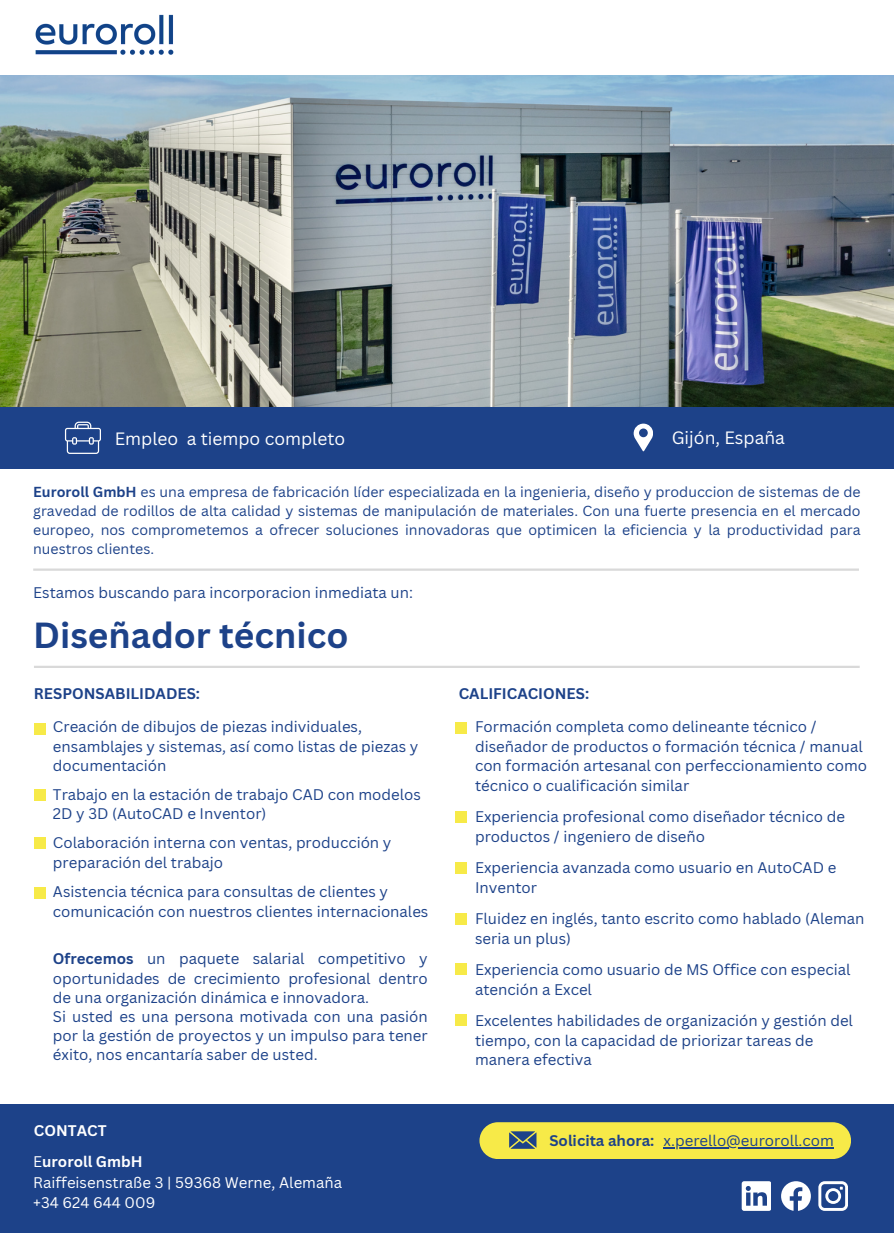
<style>
.page{position:relative;width:894px;height:1233px;background:#fff}
.page>*{position:absolute;margin:0;border:0;box-sizing:border-box;transform-origin:0 0}
.t1{font:700 35.25px "Canva Sans";color:#1d4289}
.t2{font:17.4px "Canva Sans";color:#fff}
.t3{font:15px/19.5px "Canva Sans";color:#1d4289}
.t4{font:15px "Canva Sans";color:#fff}
.t5{font:700 15px "Canva Sans";color:#1d4289}
.t6{font:700 15px "Canva Sans";color:#fff}
.t7{font:14.1px/19.2px "Canva Sans";color:#1d4289;text-align:justify}
.s1{font-weight:700}
.s2{font-weight:400}
</style>
<div class="page">
<img style="left:35px;top:14px;width:139px;height:41px">
<img style="left:0;top:75px;width:893px;height:332px">
<div style="left:0;top:407px;width:893px;height:62px;background:#1d4289"></div>
<svg style="left:65px;top:422px;width:36px;height:32px"></svg>
<svg style="left:633px;top:424px;width:19px;height:28px"></svg>
<div style="left:34px;top:723px;width:11px;height:11px;background:#f7ea48"></div>
<div style="left:34px;top:790px;width:11px;height:11px;background:#f7ea48"></div>
<div style="left:34px;top:838px;width:11px;height:11px;background:#f7ea48"></div>
<div style="left:34px;top:887px;width:11px;height:12px;background:#f7ea48"></div>
<div style="left:455px;top:722px;width:12px;height:11px;background:#f7ea48"></div>
<div style="left:455px;top:812px;width:12px;height:11px;background:#f7ea48"></div>
<div style="left:455px;top:862px;width:12px;height:11px;background:#f7ea48"></div>
<div style="left:455px;top:913px;width:12px;height:11px;background:#f7ea48"></div>
<div style="left:455px;top:963px;width:12px;height:12px;background:#f7ea48"></div>
<div style="left:455px;top:1015px;width:12px;height:11px;background:#f7ea48"></div>
<div style="left:0;top:1105px;width:893px;height:128px;background:#1d4289"></div>
<hr style="left:33px;top:569px;width:825px;height:2px;background:#d9d9d9">
<hr style="left:34px;top:666px;width:825px;height:2px;background:#d9d9d9">
<div style="left:479px;top:1122px;width:371px;height:37px;background:#f7ea48;border-radius:18px"></div>
<svg style="left:509px;top:1131px;width:27px;height:18px"></svg>
<svg style="left:741px;top:1181px;width:29px;height:29px"></svg>
<svg style="left:781px;top:1181px;width:29px;height:29px"></svg>
<svg style="left:818px;top:1181px;width:29px;height:29px"></svg>
<hr style="left:663px;top:1147px;width:170px;height:2px;background:#1d4289">
<p class="t2" style="left:115px;top:426px;width:232px">Empleo a tiempo completo</p>
<p class="t2" style="left:671px;top:426px;width:115px">Gijón, España</p>
<p class="t7" style="left:33px;top:482px;width:828px"><span class="s1">Euroroll GmbH</span> es una empresa de fabricación líder especializada en la ingenieria, diseño y produccion de sistemas de de gravedad de rodillos de alta calidad y sistemas de manipulación de materiales. Con una fuerte presencia en el mercado europeo, nos comprometemos a ofrecer soluciones innovadoras que optimicen la eficiencia y la productividad para nuestros clientes.</p>
<p class="t3" style="left:33px;top:582px;width:381px">Estamos buscando para incorporacion inmediata un:</p>
<p class="t1" style="left:33px;top:610px;width:317px">Diseñador técnico</p>
<p class="t5" style="left:34px;top:683px;width:168px">RESPONSABILIDADES:</p>
<p class="t3" style="left:53px;top:717px;width:367px">Creación de dibujos de piezas individuales, ensamblajes y sistemas, así como listas de piezas y</p>
<p class="t3" style="left:53px;top:755px;width:115px">documentación</p>
<p class="t3" style="left:53px;top:784px;width:369px">Trabajo en la estación de trabajo CAD con modelos<br>2D y 3D (AutoCAD e Inventor)</p>
<p class="t3" style="left:53px;top:833px;width:340px">Colaboración interna con ventas, producción y preparación del trabajo</p>
<p class="t3" style="left:53px;top:882px;width:377px">Asistencia técnica para consultas de clientes y comunicación con nuestros clientes internacionales</p>
<p class="t3" style="left:53px;top:949px;width:376px;text-align:justify"><span class="s1">Ofrecemos</span> un paquete salarial competitivo y oportunidades de crecimiento profesional dentro de una organización dinámica e innovadora.</p>
<p class="t3" style="left:53px;top:1006px;width:376px;text-align:justify">Si usted es una persona motivada con una pasión por la gestión de proyectos y un impulso para tener éxito, nos encantaría saber de usted.</p>
<p class="t6" style="left:34px;top:1120px;width:74px">CONTACT</p>
<p class="t6" style="left:33px;top:1151px;width:111px"><span class="s2">E</span>uroroll GmbH</p>
<p class="t4" style="left:33px;top:1172px;width:310px">Raiffeisenstraße 3 | 59368 Werne, Alemaña</p>
<p class="t4" style="left:33px;top:1192px;width:124px">+34 624 644 009</p>
<p class="t5" style="left:458px;top:683px;width:132px">CALIFICACIONES:</p>
<p class="t3" style="left:475px;top:717px;width:393px">Formación completa como delineante técnico / diseñador de productos o formación técnica / manual con formación artesanal con perfeccionamiento como técnico o cualificación similar</p>
<p class="t3" style="left:475px;top:807px;width:371px">Experiencia profesional como diseñador técnico de productos / ingeniero de diseño</p>
<p class="t3" style="left:475px;top:858px;width:363px">Experiencia avanzada como usuario en AutoCAD e<br>Inventor</p>
<p class="t3" style="left:475px;top:909px;width:391px">Fluidez en inglés, tanto escrito como hablado (Aleman seria un plus)</p>
<p class="t3" style="left:475px;top:960px;width:377px">Experiencia como usuario de MS Office con especial atención a Excel</p>
<p class="t3" style="left:475px;top:1011px;width:379px">Excelentes habilidades de organización y gestión del tiempo, con la capacidad de priorizar tareas de manera efectiva</p>
<p class="t5" style="left:549px;top:1130px;width:106px">Solicita ahora:</p>
<p class="t3" style="left:663px;top:1131px;width:172px">x.perello@euroroll.com</p>
</div>
